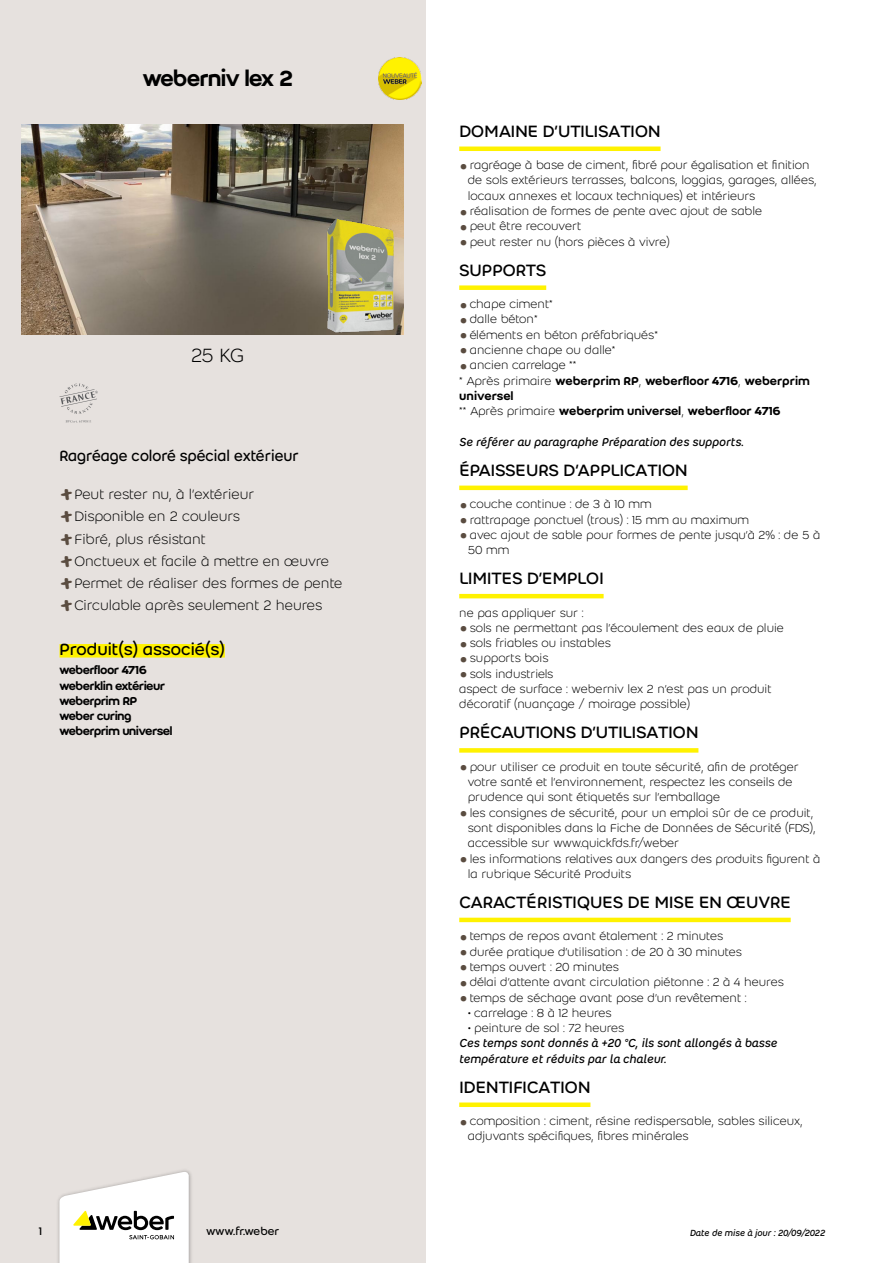
<style>
.page{position:relative;width:893px;height:1263px;background:#fff}
.page>*{position:absolute;margin:0;border:0;box-sizing:border-box;transform-origin:0 0}
.t1{font:24px "Weber Name";color:#000}
.t2{font:300 21px "Weber";color:#000}
.t3{font:18px "Weber";color:#000}
.t4{font:18px "Weber";letter-spacing:-.02em;color:#000}
.t5{font:16.5px "Weber";color:#000;scale:.95 1}
.t6{font:300 15px/22.2px "Weber";color:#000}
.t7{font:300 12.75px/15.3px "Weber";color:#000}
.t8{font:500 12.75px/15.3px "Weber";color:#000}
.t9{font:italic 12.75px/15.3px "Weber";color:#000}
.t10{font:12.75px/15.3px "Weber Name";color:#000}
.t11{font:12px "Weber";letter-spacing:-.01em;color:#000}
.t12{font:italic 9.75px "Weber";color:#000}
.s1{font-family:"Weber Brush";font-weight:400;font-size:16.5px;color:#5a4c40}
.s2{font-size:34.5px;color:#5a4c40}
.s3{font-weight:300;font-size:34.5px;color:#5a4c40}
.s4{font-weight:300}
</style>
<div class="page">
<div style="left:0;top:0;width:425px;height:1263px;background:#e6e1de"></div>
<img style="left:58px;top:1170px;width:134px;height:93px">
<svg style="left:59px;top:1171px;width:130px;height:92px"></svg>
<img style="left:21px;top:124px;width:383px;height:211px">
<img style="left:323px;top:216px;width:72px;height:119px">
<hr style="left:459px;top:147px;width:202px;height:4px;background:#fff200">
<div style="left:459px;top:285px;width:87px;height:5px;background:#fff200"></div>
<hr style="left:459px;top:486px;width:229px;height:4px;background:#fff200">
<hr style="left:459px;top:594px;width:145px;height:4px;background:#fff200">
<div style="left:459px;top:748px;width:239px;height:5px;background:#fff200"></div>
<hr style="left:459px;top:918px;width:332px;height:4px;background:#fff200">
<div style="left:459px;top:1102px;width:131px;height:5px;background:#fff200"></div>
<div style="left:60px;top:644px;width:165px;height:13px;background:#fff200"></div>
<img style="left:379px;top:57px;width:42px;height:43px">
<svg style="left:66px;top:420px;width:25px;height:3px"></svg>
<svg style="left:60px;top:384px;width:38px;height:30px"></svg>
<h1 class="t1" style="left:143px;top:64px;width:152px">weberniv lex 2</h1>
<h2 class="t2" style="left:191px;top:344px;width:55px">25 kg</h2>
<p class="t5" style="left:60px;top:446px;width:253px">RAGRÉAGE COLORÉ SPÉCIAL EXTÉRIEUR</p>
<p class="t6" style="left:60px;top:483px;width:284px"><span class="s1">+</span>Peut rester nu, à l’extérieur <span class="s1">+</span>Disponible en 2 couleurs<br><span class="s1">+</span>Fibré, plus résistant<br><span class="s1">+</span>Onctueux et facile à mettre en œuvre <span class="s1">+</span>Permet de réaliser des formes de pente <span class="s1">+</span>Circulable après seulement 2 heures</p>
<h3 class="t3" style="left:60px;top:639px;width:167px">PRODUIT(S) ASSOCIÉ(S)</h3>
<p class="t10" style="left:60px;top:662px;width:114px">weberfloor 4716 weberklin extérieur weberprim RP weber curing weberprim universel</p>
<p class="t11" style="left:39px;top:1224px;width:5px">1</p>
<p class="t11" style="left:206px;top:1224px;width:75px">WWW.FR.WEBER</p>
<h3 class="t3" style="left:459px;top:121px;width:203px">DOMAINE D’UTILISATION</h3>
<p class="t7" style="left:468px;top:158px;width:351px;text-indent:-8px"><span class="s2">•</span> ragréage à base de ciment, fibré pour égalisation et finition de sols extérieurs terrasses, balcons, loggias, garages, allées, locaux annexes et locaux techniques) et intérieurs</p>
<p class="t7" style="left:459px;top:203px;width:304px"><span class="s2">•</span> réalisation de formes de pente avec ajout de sable</p>
<p class="t7" style="left:459px;top:219px;width:124px"><span class="s2">•</span> peut être recouvert</p>
<p class="t7" style="left:459px;top:234px;width:212px"><span class="s2">•</span> peut rester nu (hors pièces à vivre)</p>
<h3 class="t3" style="left:459px;top:260px;width:88px">SUPPORTS</h3>
<p class="t7" style="left:459px;top:296px;width:95px"><span class="s2">•</span> chape ciment*</p>
<p class="t7" style="left:459px;top:312px;width:80px"><span class="s2">•</span> dalle béton*</p>
<p class="t7" style="left:459px;top:327px;width:200px"><span class="s2">•</span> éléments en béton préfabriqués*</p>
<p class="t7" style="left:459px;top:342px;width:158px"><span class="s2">•</span> ancienne chape ou dalle*</p>
<p class="t8" style="left:459px;top:357px;width:352px"><span class="s3">•</span> <span class="s4">ancien carrelage **<br>* Après primaire</span> weberprim RP<span class="s4">,</span> weberfloor 4716<span class="s4">,</span> weberprim universel<br><span class="s4">** Après primaire</span> weberprim universel<span class="s4">,</span> weberfloor 4716</p>
<p class="t9" style="left:459px;top:434px;width:286px">Se référer au paragraphe Préparation des supports.</p>
<h3 class="t3" style="left:459px;top:460px;width:230px">ÉPAISSEURS D’APPLICATION</h3>
<p class="t7" style="left:459px;top:497px;width:194px"><span class="s2">•</span> couche continue : de 3 à 10 mm</p>
<p class="t7" style="left:459px;top:512px;width:291px"><span class="s2">•</span> rattrapage ponctuel (trous) : 15 mm au maximum</p>
<p class="t7" style="left:468px;top:527px;width:354px;text-indent:-8px"><span class="s2">•</span> avec ajout de sable pour formes de pente jusqu’à 2% : de 5 à<br>50 mm</p>
<h3 class="t3" style="left:459px;top:568px;width:146px">LIMITES D’EMPLOI</h3>
<p class="t7" style="left:459px;top:605px;width:126px">ne pas appliquer sur :</p>
<p class="t7" style="left:459px;top:620px;width:326px"><span class="s2">•</span> sols ne permettant pas l’écoulement des eaux de pluie</p>
<p class="t7" style="left:459px;top:635px;width:153px"><span class="s2">•</span> sols friables ou instables</p>
<p class="t7" style="left:459px;top:651px;width:91px"><span class="s2">•</span> supports bois</p>
<p class="t7" style="left:459px;top:666px;width:314px"><span class="s2">•</span> sols industriels<br>aspect de surface : weberniv lex 2 n’est pas un produit décoratif (nuançage / moirage possible)</p>
<h3 class="t4" style="left:459px;top:722px;width:241px">PRÉCAUTIONS D’UTILISATION</h3>
<p class="t7" style="left:468px;top:759px;width:333px;text-indent:-8px"><span class="s2">•</span> pour utiliser ce produit en toute sécurité, afin de protéger votre santé et l’environnement, respectez les conseils de prudence qui sont étiquetés sur l’emballage</p>
<p class="t7" style="left:468px;top:805px;width:349px;text-indent:-8px"><span class="s2">•</span> les consignes de sécurité, pour un emploi sûr de ce produit, sont disponibles dans la Fiche de Données de Sécurité (FDS), accessible sur www.quickfds.fr/weber</p>
<p class="t7" style="left:468px;top:851px;width:354px;text-indent:-8px"><span class="s2">•</span> les informations relatives aux dangers des produits figurent à la rubrique Sécurité Produits</p>
<h3 class="t3" style="left:459px;top:892px;width:333px">CARACTÉRISTIQUES DE MISE EN ŒUVRE</h3>
<p class="t7" style="left:459px;top:929px;width:265px"><span class="s2">•</span> temps de repos avant étalement : 2 minutes</p>
<p class="t7" style="left:459px;top:944px;width:284px"><span class="s2">•</span> durée pratique d’utilisation : de 20 à 30 minutes</p>
<p class="t7" style="left:459px;top:959px;width:161px"><span class="s2">•</span> temps ouvert : 20 minutes</p>
<p class="t7" style="left:459px;top:974px;width:326px"><span class="s2">•</span> délai d’attente avant circulation piétonne : 2 à 4 heures</p>
<p class="t7" style="left:459px;top:990px;width:289px"><span class="s2">•</span> temps de séchage avant pose d’un revêtement :</p>
<p class="t7" style="left:468px;top:1005px;width:145px">• carrelage : 8 à 12 heures</p>
<p class="t7" style="left:468px;top:1020px;width:158px">• peinture de sol : 72 heures</p>
<p class="t9" style="left:459px;top:1036px;width:320px">Ces temps sont donnés à +20 °C, ils sont allongés à basse température et réduits par la chaleur.</p>
<h3 class="t3" style="left:459px;top:1077px;width:133px">IDENTIFICATION</h3>
<p class="t7" style="left:468px;top:1113px;width:337px;text-indent:-8px"><span class="s2">•</span> composition : ciment, résine redispersable, sables siliceux, adjuvants spécifiques, fibres minérales</p>
<p class="t12" style="left:690px;top:1227px;width:137px">Date de mise à jour : 20/09/2022</p>
</div>
